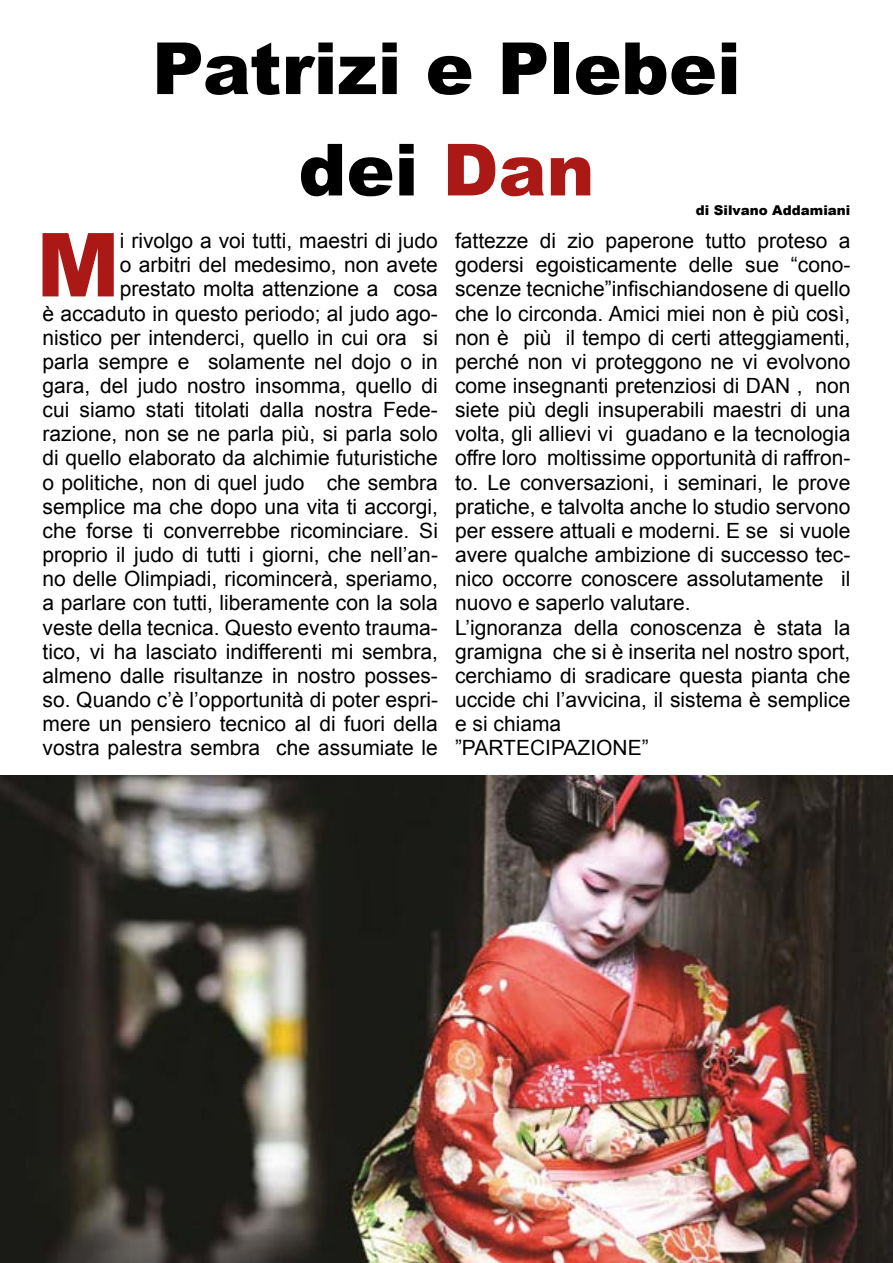
<style>
.page{position:relative;width:893px;height:1263px;background:#fff}
.page>*{position:absolute;margin:0;border:0;box-sizing:border-box;transform-origin:0 0}
.t1{font:900 88.5px "Arial";color:#ab1916}
.t2{font:900 72px/101.4px "Arial";color:#000;text-align:center}
.t3{font:21px/24.2px "Arial";color:#000;text-align:right}
.t4{font:900 13.5px "Arial";color:#000}
.s1{color:#ab1916}
</style>
<div class="page">
<img style="left:0;top:775px;width:893px;height:488px">
<h2 class="t2" style="left:152px;top:15px;width:590px">Patrizi e Plebei dei <span class="s1">Dan</span></h2>
<p class="t3" style="left:455px;top:229px;width:397px;text-align:left">fattezze di zio paperone tutto proteso a godersi egoisticamente delle sue “cono&shy;scenze tecniche”infischiandosene di quello che lo circonda. Amici miei non è più così, non è più il tempo di certi atteggiamenti, perché non vi proteggono ne vi evolvono come insegnanti pretenziosi di DAN , non siete più degli insuperabili maestri di una volta, gli allievi vi guadano e la tecnologia offre loro moltissime opportunità di raffron&shy;to. Le conversazioni, i seminari, le prove pratiche, e talvolta anche lo studio servono per essere attuali e moderni. E se si vuole avere qualche ambizione di successo tec&shy;nico occorre conoscere assolutamente il nuovo e saperlo valutare.<br>L’ignoranza della conoscenza è stata la gramigna che si è inserita nel nostro sport, cerchiamo di sradicare questa pianta che uccide chi l’avvicina, il sistema è semplice e si chiama<br>”PARTECIPAZIONE”</p>
<p class="t4" style="left:696px;top:201px;width:156px">di Silvano Addamiani</p>
<h1 class="t1" style="left:36px;top:201px;width:85px">M</h1>
<p class="t3" style="left:43px;top:229px;width:397px">i rivolgo a voi tutti, maestri di judo<br>o arbitri del medesimo, non avete prestato molta attenzione a cosa<br>è accaduto in questo periodo; al judo ago&shy;nistico per intenderci, quello in cui ora si parla sempre e solamente nel dojo o in gara, del judo nostro insomma, quello di cui siamo stati titolati dalla nostra Fede&shy;razione, non se ne parla più, si parla solo di quello elaborato da alchimie futuristiche o politiche, non di quel judo che sembra semplice ma che dopo una vita ti accorgi, che forse ti converrebbe ricominciare. Si proprio il judo di tutti i giorni, che nell’an&shy;no delle Olimpiadi, ricomincerà, speriamo, a parlare con tutti, liberamente con la sola veste della tecnica. Questo evento trauma&shy;tico, vi ha lasciato indifferenti mi sembra, almeno dalle risultanze in nostro posses&shy;so. Quando c’è l’opportunità di poter espri&shy;mere un pensiero tecnico al di fuori della vostra palestra sembra che assumiate le</p>
</div>
